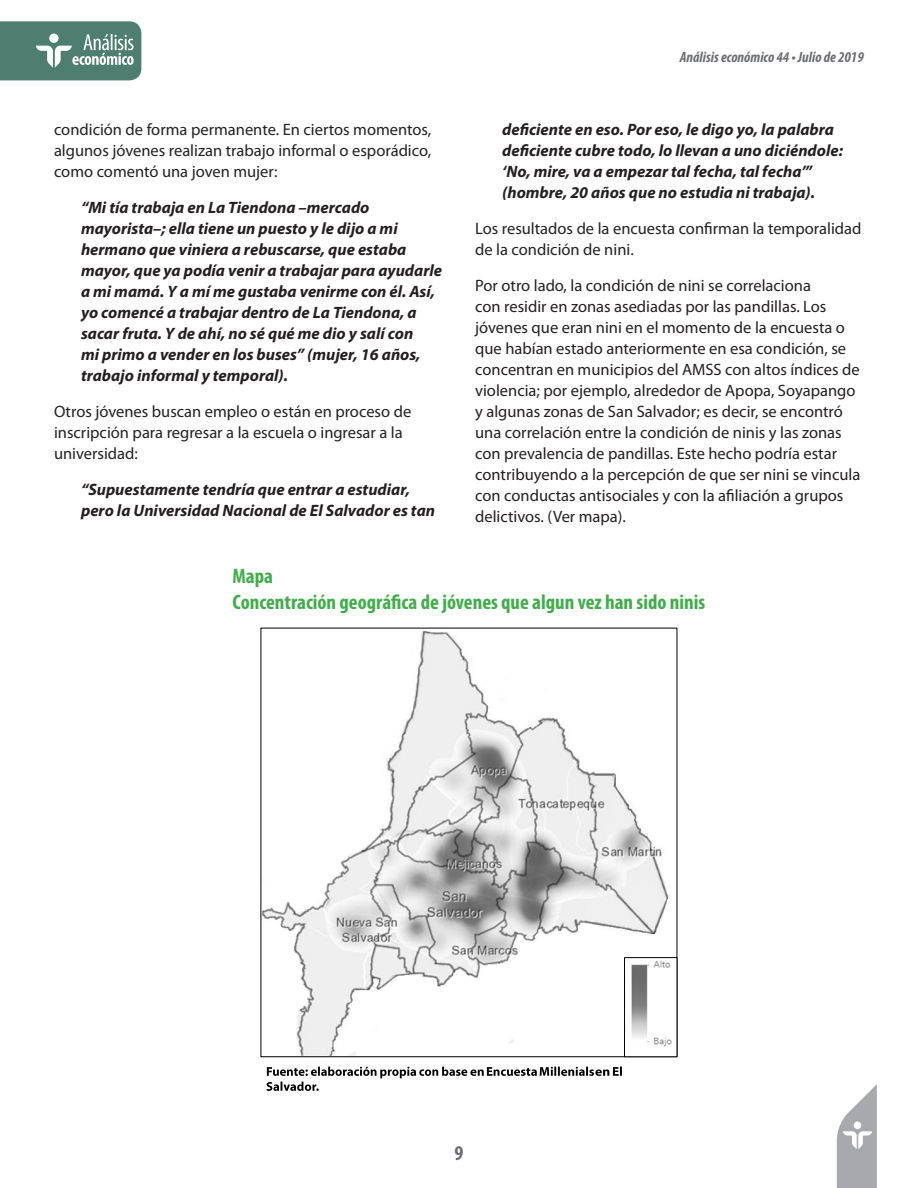
<style>
.page{position:relative;width:918px;height:1188px;background:#fff}
.page>*{position:absolute;margin:0;border:0;box-sizing:border-box;transform-origin:0 0}
.titulo_cuadro-grafic{font:700 condensed 21px/25.5px "Myriad Pro";color:#40ae49}
.t1{font:700 condensed 21px "Myriad Pro";color:#6c6d70}
.t2{font:italic 700 16.5px/21px "Myriad Pro";color:#231f20}
.t3{font:16.5px/21px "Myriad Pro";color:#231f20}
.t4{font:16.5px/21px "Myriad Pro";color:#212121}
.t5{font:italic 700 condensed 15px "Myriad Pro";color:#6c6d70}
.s1{color:#212121}
</style>
<div class="page">
<svg style="left:837px;top:1084px;width:40px;height:104px"></svg>
<svg style="left:0;top:21px;width:141px;height:59px;background:#658e81"></svg>
<img style="left:266px;top:1066px;width:202px;height:13px">
<img style="left:470px;top:1067px;width:17px;height:9px">
<img style="left:487px;top:1067px;width:53px;height:9px">
<img style="left:540px;top:1066px;width:56px;height:10px">
<img style="left:596px;top:1069px;width:14px;height:7px">
<img style="left:612px;top:1066px;width:10px;height:10px">
<img style="left:266px;top:1078px;width:58px;height:13px">
<img style="left:263px;top:631px;width:406px;height:424px">
<img style="left:626px;top:959px;width:46px;height:96px">
<div style="left:624px;top:957px;width:53px;height:100px;border:1px solid #000"></div>
<p class="t4" style="left:54px;top:118px;width:379px;text-align:justify">condición de forma permanente. En ciertos momentos, algunos jóvenes realizan trabajo informal o esporádico, como comentó una joven mujer:</p>
<p class="t2" style="left:81px;top:196px;width:363px">“Mi tía trabaja en La Tiendona –mercado mayorista–; ella tiene un puesto y le dijo a mi hermano que viniera a rebuscarse, que estaba mayor, que ya podía venir a trabajar para ayudarle a mi mamá. Y a mí me gustaba venirme con él. Así, yo comencé a trabajar dentro de La Tiendona, a sacar fruta. Y de ahí, no sé qué me dio y salí con<br>mi primo a vender en los buses” (mujer, 16 años, trabajo informal y temporal).</p>
<p class="t4" style="left:54px;top:400px;width:359px">Otros jóvenes buscan empleo o están en proceso de inscripción para regresar a la escuela o ingresar a la universidad:</p>
<p class="t2" style="left:81px;top:478px;width:356px">“Supuestamente tendría que entrar a estudiar, pero la Universidad Nacional de El Salvador es tan</p>
<p class="t5" style="left:680px;top:48px;width:186px">Análisis económico 44 • Julio de 2019</p>
<p class="t2" style="left:502px;top:118px;width:342px">deficiente en eso. Por eso, le digo yo, la palabra deficiente cubre todo, lo llevan a uno diciéndole: ‘No, mire, va a empezar tal fecha, tal fecha’” (<span class="s1">hombre, 20 años que no estudia ni trabaja)</span>.</p>
<p class="t4" style="left:475px;top:217px;width:388px">Los resultados de la encuesta confirman la temporalidad de la condición de nini.</p>
<p class="t3" style="left:475px;top:274px;width:387px">Por otro lado, la condición de nini se correlaciona<br>con residir en zonas asediadas por las pandillas. Los jóvenes que eran nini en el momento de la encuesta o que habían estado anteriormente en esa condición, se concentran en municipios del AMSS con altos índices de violencia; por ejemplo, alrededor de Apopa, Soyapango y algunas zonas de San Salvador; es decir, se encontró una correlación entre la condición de ninis y las zonas con prevalencia de pandillas. Este hecho podría estar contribuyendo a la percepción de que ser nini se vincula con conductas antisociales y con la afiliación a grupos delictivos. (Ver mapa).</p>
<p class="titulo_cuadro-grafic" style="left:232px;top:563px;width:474px">Mapa<br>Concentración geográfica de jóvenes que algun vez han sido ninis</p>
<p class="t1" style="left:455px;top:1140px;width:10px">9</p>
</div>
